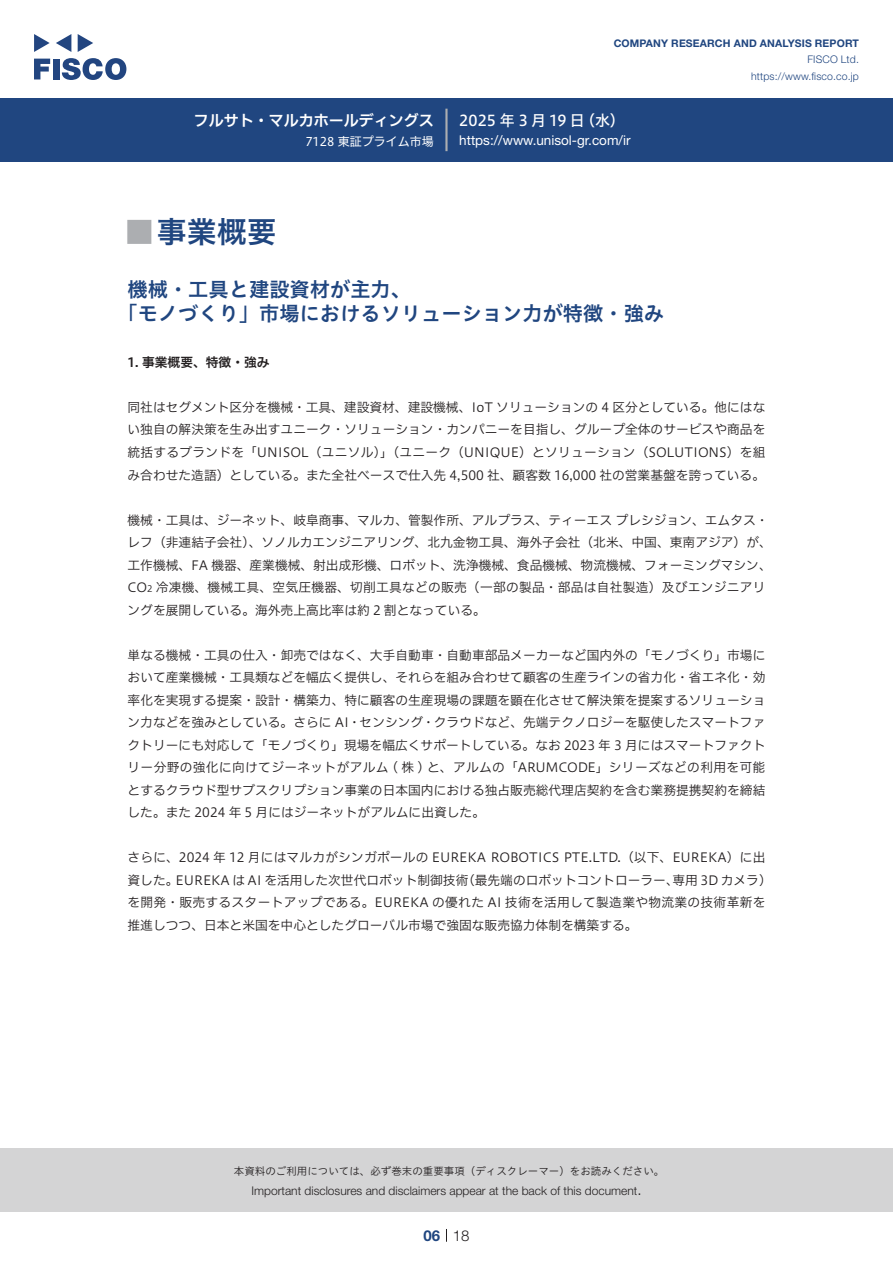
<style>
.page{position:relative;width:893px;height:1263px;background:#fff}
.page>*{position:absolute;margin:0;border:0;box-sizing:border-box;transform-origin:0 0}
.t1{font:30px "Hiragino UD Sans Std N W6";color:#204680}
.t2{font:24px "Hiragino UD Sans Std N W6";color:#acaeb1}
.t3{font:20.25px/24px "Hiragino UD Sans Std W6";color:#204680}
.t4{font:15px "Hiragino UD Sans F Std N W6";color:#fff}
.t5{font:15px "Hiragino UD Sans F Std N W5";letter-spacing:.005em;color:#fff}
.t6{font:300 15px "Helvetica Neue LT Std";color:#231f20}
.t7{font:700 15px "Helvetica Neue LT Std";color:#204680}
.t8{font:13.5px "Helvetica Neue LT Std";color:#fff}
.t9{font:12.75px/22.5px "Hiragino UD Sans F Std N W3";color:#231f20}
.t10{font:12.75px "Hiragino UD Sans F Std N W3";letter-spacing:.02em;color:#231f20}
.t11{font:12.75px "Hiragino UD Sans F Std N W6";color:#231f20}
.t12{font:300 12px "Helvetica Neue LT Std";color:#231f20}
.t13{font:12px "Hiragino UD Sans F Std N W4";color:#fff}
.t14{font:10.5px "Hiragino UD Sans Std W3";color:#231f20}
.t15{font:700 10.5px "Helvetica Neue LT Std";letter-spacing:.015em;color:#204680}
.t16{font:300 10.5px/16.5px "Helvetica Neue LT Std";letter-spacing:.015em;color:#204680;text-align:right}
.t17{font:8.85px "Hiragino UD Sans F Std N W3";color:#231f20}
</style>
<div class="page">
<div style="left:0;top:1148px;width:893px;height:64px;background:#d4d4d5"></div>
<svg style="left:34px;top:59px;width:16px;height:20px"></svg>
<div style="left:53px;top:59px;width:6px;height:20px;background:#224580"></div>
<svg style="left:62px;top:58px;width:64px;height:22px"></svg>
<svg style="left:34px;top:34px;width:16px;height:18px"></svg>
<svg style="left:78px;top:34px;width:15px;height:18px"></svg>
<svg style="left:56px;top:34px;width:15px;height:18px"></svg>
<div style="left:0;top:98px;width:893px;height:64px;background:#204680"></div>
<hr style="left:445px;top:109px;width:3px;height:42px;background:#acaeb1">
<svg style="left:446px;top:1229px;width:1px;height:13px"></svg>
<p class="t4" style="left:194px;top:109px;width:241px">フルサト・マルカホールディングス</p>
<p class="t13" style="left:305px;top:132px;width:130px">7128 東証プライム市場</p>
<p class="t15" style="left:614px;top:37px;width:247px">COMPANY RESEARCH AND ANALYSIS REPORT</p>
<p class="t16" style="left:751px;top:51px;width:109px">FISCO Ltd. https://www.fisco.co j p.</p>
<p class="t5" style="left:580px;top:109px;width:46px">（水(</p>
<p class="t5" style="left:459px;top:109px;width:127px">2025 年 3 月 19 日</p>
<p class="t8" style="left:459px;top:132px;width:173px">https://www.unisol-gr.com i r/</p>
<h1 class="t1" style="left:157px;top:209px;width:121px">事業概要</h1>
<h2 class="t2" style="left:128px;top:213px;width:25px">█</h2>
<h3 class="t3" style="left:117px;top:276px;width:548px;text-indent:10px">機械・工具と建設資材が主力、<br>「モノづくり」市場におけるソリューション力が特徴・強み</h3>
<p class="t11" style="left:128px;top:352px;width:144px">1. 事業概要、特徴・強み</p>
<p class="t9" style="left:128px;top:395px;width:639px;text-align:justify">同社はセグメント区分を機械・工具、建設資材、建設機械、IoT ソリューションの 4 区分としている。他にはない独自の解決策を生み出すユニーク・ソリューション・カンパニーを目指し、グループ全体のサービスや商品を統括するブランドを「UNISOL（ユニソル）」（ユニーク（UNIQUE）とソリューション（SOLUTIONS）を組み合わせた造語）としている。また全社ベースで仕入先 4,500 社、顧客数 16,000 社の営業基盤を誇っている。</p>
<p class="t9" style="left:128px;top:508px;width:642px">機械・工具は、ジーネット、岐阜商事、マルカ、管製作所、アルプラス、ティーエスプレシジョン、エムタス・</p>
<p class="t9" style="left:128px;top:530px;width:646px">レフ（非連結子会社）、ソノルカエンジニアリング、北九金物工具、海外子会社（北米、中国、東南アジア）が、</p>
<p class="t9" style="left:128px;top:553px;width:646px">工作機械、FA 機器、産業機械、射出成形機、ロボット、洗浄機械、食品機械、物流機械、フォーミングマシン、</p>
<p class="t10" style="left:156px;top:578px;width:611px">冷凍機、機械工具、空気圧機器、切削工具などの販売（一部の製品・部品は自社製造）及びエンジニアリ</p>
<p class="t9" style="left:128px;top:575px;width:360px">CO<br>ングを展開している。海外売上高比率は約 2 割となっている。</p>
<p class="t9" style="left:128px;top:643px;width:639px;text-align:justify">単なる機械・工具の仕入・卸売ではなく、大手自動車・自動車部品メーカーなど国内外の「モノづくり」市場において産業機械・工具類などを幅広く提供し、それらを組み合わせて顧客の生産ラインの省力化・省エネ化・効率化を実現する提案・設計・構築力、特に顧客の生産現場の課題を顕在化させて解決策を提案するソリューション力などを強みとしている。さらに AI・センシング・クラウドなど、先端テクノロジーを駆使したスマートファクトリーにも対応して「モノづくり」現場を幅広くサポートしている。なお 2023 年 3 月にはスマートファクトリー分野の強化に向けてジーネットがアルム ( 株 ) と、アルムの「ARUMCODE」シリーズなどの利用を可能とするクラウド型サブスクリプション事業の日本国内における独占販売総代理店契約を含む業務提携契約を締結した。また 2024 年 5 月にはジーネットがアルムに出資した。</p>
<p class="t9" style="left:672px;top:845px;width:101px;text-indent:-545px">さらに、2024 年 12 月にはマルカがシンガポールの EUREKA ROBOTICS PTE.LTD （. 以下、EUREKA）に出専用 3D カメラ(</p>
<p class="t17" style="left:147px;top:582px;width:7px">2</p>
<p class="t9" style="left:176px;top:868px;width:294px">EUREKA は AI を活用した次世代ロボット制御技術</p>
<p class="t9" style="left:462px;top:868px;width:218px">（最先端のロボットコントローラー、</p>
<p class="t9" style="left:128px;top:868px;width:639px">資した。<br>を開発・販売するスタートアップである。EUREKA の優れた AI 技術を活用して製造業や物流業の技術革新を推進しつつ、日本と米国を中心としたグローバル市場で強固な販売協力体制を構築する。</p>
<p class="t14" style="left:234px;top:1163px;width:432px">本資料のご利用については、必ず巻末の重要事項（ディスクレーマー）をお読みください。</p>
<p class="t6" style="left:637px;top:1180px;width:6px">.</p>
<p class="t12" style="left:251px;top:1183px;width:387px">Important disclosures and disclaimers appear at the back of this document</p>
<p class="t7" style="left:423px;top:1226px;width:18px">06</p>
<p class="t6" style="left:453px;top:1226px;width:18px">18</p>
</div>
